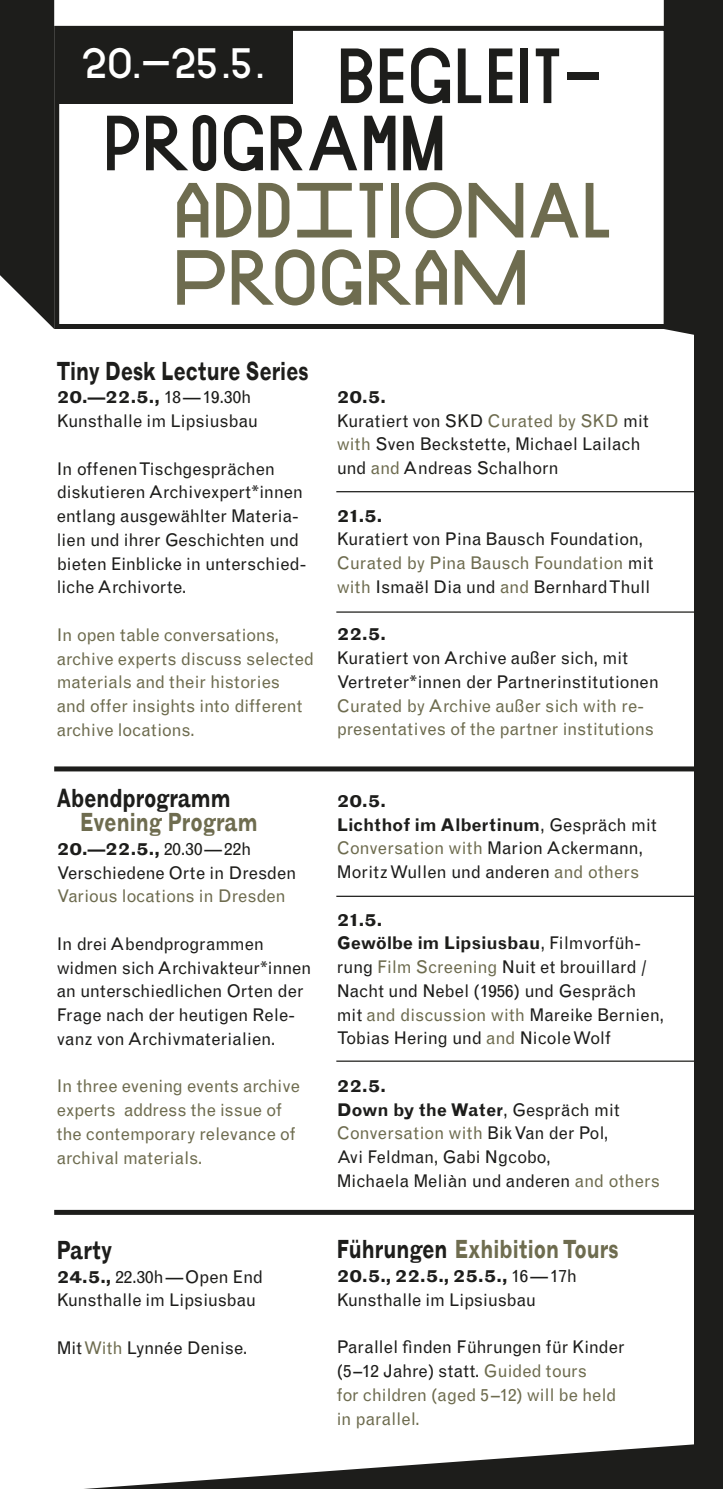
<style>
.page{position:relative;width:723px;height:1489px;background:#fff}
.page>*{position:absolute;margin:0;border:0;box-sizing:border-box;transform-origin:0 0}
.t1{font:78px/67.2px "Absolution";letter-spacing:.2em;color:#6e6c4f}
.t2{font:78px/67.2px "Absolution";color:#1d1d1b}
.t3{font:42.5px "Absolution";color:#fff}
.t4{font:700 expanded 26.25px "Grotesque MT Std";color:#1d1d1b;scale:.67 1}
.t5{font:700 expanded 26.25px "Grotesque MT Std";color:#6e6c4f;scale:.67 1}
.t6{font:17.5px/23.8px "Grotesque MT Std";letter-spacing:-.005em;color:#1d1d1b}
.t7{font:17.5px/23.8px "Grotesque MT Std";letter-spacing:-.005em;color:#6e6c4f}
.t8{font:700 expanded 17.5px "Grotesque MT Std";color:#1d1d1b}
.s1{font-weight:700;font-stretch:expanded}
.s2{color:#6e6c4f}
.s3{font-weight:700}
.s4{color:#1d1d1b}
</style>
<div class="page">
<div style="left:694px;top:0;width:29px;height:1488px;background:#1d1d1b"></div>
<svg style="left:98px;top:1444px;width:596px;height:44px"></svg>
<div style="left:54px;top:26px;width:615px;height:303px;border:5px solid #1d1d1b"></div>
<div style="left:57px;top:28px;width:235px;height:75px;background:#1d1d1b"></div>
<div style="left:664px;top:0;width:30px;height:335px;background:#1d1d1b"></div>
<svg style="left:0;top:0;width:54px;height:329px;background:#2f2f2e"></svg>
<div style="left:54px;top:766px;width:658px;height:5px;background:#1d1d1b"></div>
<div style="left:54px;top:1209px;width:652px;height:5px;background:#1d1d1b"></div>
<hr style="left:336px;top:895px;width:382px;height:1px;background:#1d1d1b">
<hr style="left:336px;top:491px;width:382px;height:1px;background:#1d1d1b">
<hr style="left:336px;top:1060px;width:382px;height:1px;background:#1d1d1b">
<hr style="left:336px;top:611px;width:382px;height:1px;background:#1d1d1b">
<h1 class="t2" style="left:99px;top:38px;width:500px;text-indent:234px">BEGLEIT-<br>PROGRAMM</h1>
<h1 class="t1" style="left:169px;top:173px;width:441px">ADDITIONAL<br>PROGRAM</h1>
<h2 class="t3" style="left:80px;top:31px;width:184px">20.–25.5.</h2>
<h3 class="t4" style="left:57px;top:355px;width:377px">Tiny Desk Lecture Series</h3>
<p class="t6" style="left:57px;top:385px;width:203px"><span class="s1">20.—22.5.,</span> 18—19.30h<br>Kunsthalle im Lipsiusbau</p>
<p class="t6" style="left:57px;top:457px;width:251px">In offenen Tischgesprächen diskutieren Archivexpert*innen entlang ausgewählter Materia&shy;lien und ihrer Geschichten und bieten Einblicke in unterschied&shy;liche Archivorte.</p>
<p class="t7" style="left:57px;top:623px;width:259px">In open table conversations, archive experts discuss selected materials and their histories<br>and offer insights into different archive locations.</p>
<h3 class="t4" style="left:57px;top:782px;width:261px">Abendprogramm</h3>
<h3 class="t5" style="left:80px;top:806px;width:266px">Evening Program</h3>
<p class="t6" style="left:57px;top:837px;width:241px"><span class="s1">20.—22.5.,</span> 20.30—22h<br>Verschiedene Orte in Dresden</p>
<p class="t7" style="left:57px;top:884px;width:231px">Various locations in Dresden</p>
<p class="t6" style="left:57px;top:932px;width:256px">In drei Abendprogrammen widmen sich Archivakteur*innen an unterschiedlichen Orten der<br>Frage nach der heutigen Rele&shy;vanz von Archivmaterialien.</p>
<p class="t7" style="left:57px;top:1074px;width:245px">In three evening events archive experts address the issue of the contemporary relevance of archival materials.</p>
<h3 class="t4" style="left:57px;top:1233px;width:85px">Party</h3>
<p class="t6" style="left:57px;top:1264px;width:208px"><span class="s1">24.5.,</span> 22.30h—Open End<br>Kunsthalle im Lipsiusbau</p>
<p class="t6" style="left:57px;top:1335px;width:192px">Mit <span class="s2">With</span> Lynnée Denise.</p>
<p class="t6" style="left:337px;top:385px;width:313px"><span class="s1">20.5.<br></span>Kuratiert von SKD <span class="s2">Curated by SKD</span> mit <span class="s2">with</span> Sven Beckstette, Michael Lailach und <span class="s2">and</span> Andreas Schalhorn</p>
<p class="t8" style="left:337px;top:505px;width:47px">21.5.</p>
<p class="t6" style="left:337px;top:527px;width:318px">Kuratiert von Pina Bausch Foundation,<br><span class="s2">Curated by Pina Bausch Foundation</span> mit <span class="s2">with</span> Ismaël Dia und <span class="s2">and</span> Bernhard Thull</p>
<p class="t8" style="left:337px;top:624px;width:51px">22.5.</p>
<p class="t6" style="left:337px;top:646px;width:324px">Kuratiert von Archive außer sich, mit<br>Vertreter*innen der Partnerinstitutionen</p>
<p class="t7" style="left:337px;top:693px;width:319px">Curated by Archive außer sich with re&shy;presentatives of the partner institutions</p>
<p class="t6" style="left:337px;top:788px;width:322px"><span class="s1">20.5.<br></span><span class="s3">Lichthof im Albertinum</span>, Gespräch mit<br><span class="s2">Conversation with</span> Marion Ackermann,<br>Moritz Wullen und anderen <span class="s2">and others</span></p>
<p class="t6" style="left:337px;top:907px;width:329px"><span class="s1">21.5.<br></span><span class="s3">Gewölbe im Lipsiusbau</span>, Filmvorfüh&shy;rung <span class="s2">Film Screening</span> Nuit et brouillard /<br>Nacht und Nebel (1956) und Gespräch mit <span class="s2">and discussion with</span> Mareike Bernien,<br>Tobias Hering und <span class="s2">and</span> Nicole Wolf</p>
<p class="t6" style="left:337px;top:1073px;width:325px"><span class="s1">22.5.<br></span><span class="s3">Down by the Water</span>, Gespräch mit<br><span class="s2">Conversation with</span> Bik Van der Pol,<br>Avi Feldman, Gabi Ngcobo,<br>Michaela Meliàn und anderen <span class="s2">and others</span></p>
<h3 class="t5" style="left:337px;top:1233px;width:422px"><span class="s4">Führungen</span> Exhibition Tours</h3>
<p class="t6" style="left:337px;top:1264px;width:242px"><span class="s1">20.5., 22.5., 25.5.,</span> 16—17h<br>Kunsthalle im Lipsiusbau</p>
<p class="t7" style="left:337px;top:1335px;width:289px"><span class="s4">Parallel finden Führungen für Kinder (5–12 Jahre) statt.</span> Guided tours<br>for children (aged 5–12) will be held in parallel.</p>
</div>
